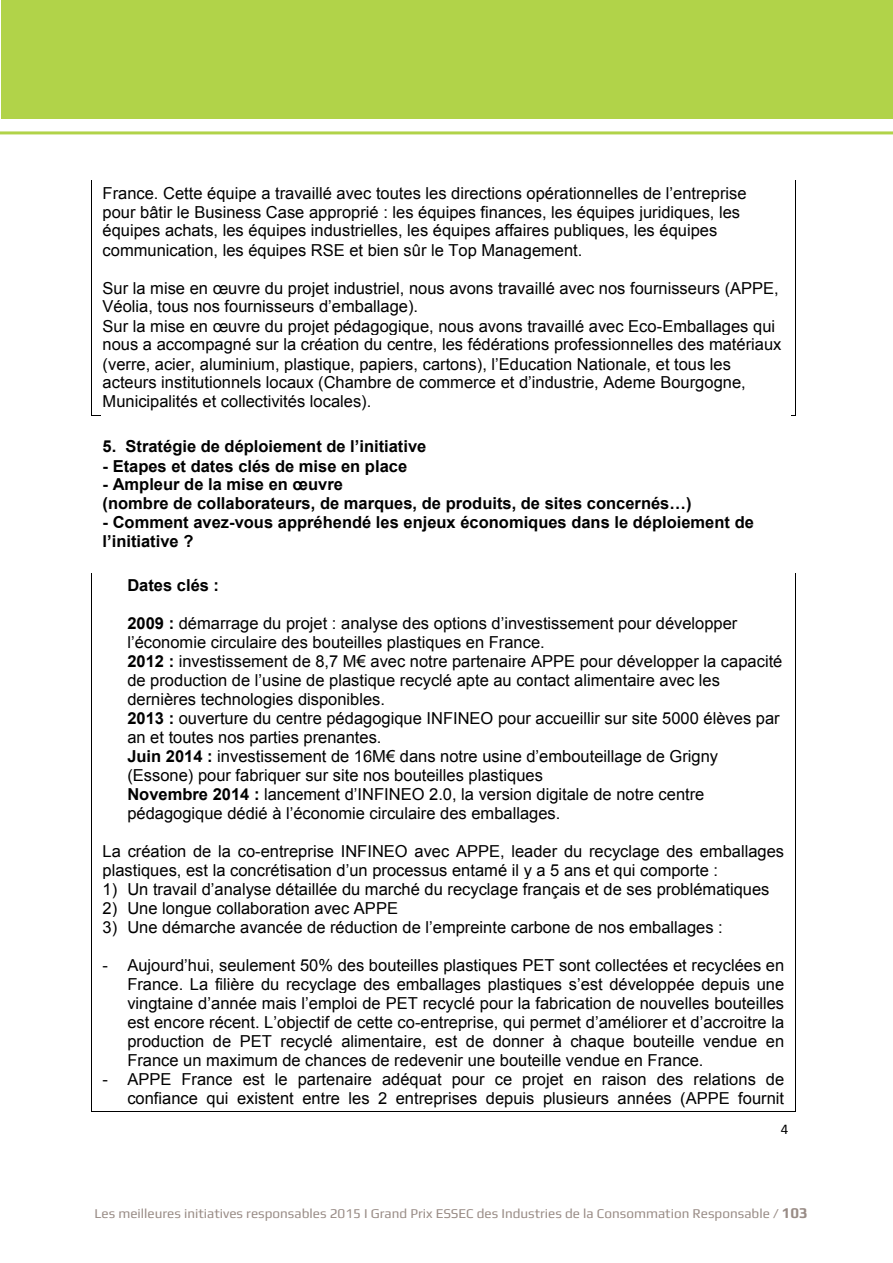
<style>
.page{position:relative;width:893px;height:1263px;background:#fff}
.page>*{position:absolute;margin:0;border:0;box-sizing:border-box;transform-origin:0 0}
.t1{font:16.5px/19px "Arial";color:#000}
.t2{font:700 16.5px/19.2px "Arial";color:#000}
.t3{font:14.85px "Calibri";color:#000}
.t4{font:13.5px "Play";color:#998c86}
.s1{font-weight:700}
.s2{font-weight:700;font-size:15px}
</style>
<div class="page">
<div style="left:1px;top:0;width:892px;height:119px;background:#b1d349"></div>
<hr style="left:0;top:131px;width:893px;height:3px;background:#b1d349">
<hr style="left:92px;top:183px;width:1px;height:232px;background:#000">
<hr style="left:92px;top:415px;width:703px;height:1px;background:#000">
<hr style="left:795px;top:183px;width:1px;height:232px;background:#000">
<div style="left:101px;top:415px;width:690px;height:22px;background:#fff"></div>
<hr style="left:92px;top:576px;width:1px;height:535px;background:#000">
<hr style="left:92px;top:1111px;width:703px;height:1px;background:#000">
<hr style="left:795px;top:576px;width:1px;height:535px;background:#000">
<p class="t1" style="left:103px;top:183px;width:646px">France. Cette équipe a travaillé avec toutes les directions opérationnelles de l’entreprise pour bâtir le Business Case approprié : les équipes finances, les équipes juridiques, les équipes achats, les équipes industrielles, les équipes affaires publiques, les équipes communication, les équipes RSE et bien sûr le Top Management.</p>
<p class="t1" style="left:103px;top:278px;width:680px">Sur la mise en œuvre du projet industriel, nous avons travaillé avec nos fournisseurs (APPE, Véolia, tous nos fournisseurs d’emballage).<br>Sur la mise en œuvre du projet pédagogique, nous avons travaillé avec Eco-Emballages qui nous a accompagné sur la création du centre, les fédérations professionnelles des matériaux (verre, acier, aluminium, plastique, papiers, cartons), l’Education Nationale, et tous les acteurs institutionnels locaux (Chambre de commerce et d’industrie, Ademe Bourgogne, Municipalités et collectivités locales).</p>
<p class="t2" style="left:103px;top:437px;width:325px">5. Stratégie de déploiement de l’initiative</p>
<p class="t2" style="left:103px;top:457px;width:306px">- Etapes et dates clés de mise en place</p>
<p class="t2" style="left:103px;top:475px;width:590px">- Ampleur de la mise en œuvre<br>(nombre de collaborateurs, de marques, de produits, de sites concernés…)</p>
<p class="t2" style="left:103px;top:513px;width:653px">- Comment avez-vous appréhendé les enjeux économiques dans le déploiement de l’initiative ?</p>
<p class="t2" style="left:127px;top:576px;width:93px">Dates clés :</p>
<p class="t1" style="left:127px;top:614px;width:657px"><span class="s1">2009 :</span> démarrage du projet : analyse des options d’investissement pour développer l’économie circulaire des bouteilles plastiques en France.<br><span class="s1">2012 :</span> investissement de 8,7 M€ avec notre partenaire APPE pour développer la capacité de production de l’usine de plastique recyclé apte au contact alimentaire avec les dernières technologies disponibles.<br><span class="s1">2013 :</span> ouverture du centre pédagogique INFINEO pour accueillir sur site 5000 élèves par an et toutes nos parties prenantes.<br><span class="s1">Juin 2014 :</span> investissement de 16M€ dans notre usine d’embouteillage de Grigny (Essone) pour fabriquer sur site nos bouteilles plastiques<br><span class="s1">Novembre 2014 :</span> lancement d’INFINEO 2.0, la version digitale de notre centre pédagogique dédié à l’économie circulaire des emballages.</p>
<p class="t1" style="left:103px;top:842px;width:683px">La création de la co-entreprise INFINEO avec APPE, leader du recyclage des emballages plastiques, est la concrétisation d’un processus entamé il y a 5 ans et qui comporte :</p>
<p class="t1" style="left:103px;top:880px;width:668px">1) Un travail d’analyse détaillée du marché du recyclage français et de ses problématiques</p>
<p class="t1" style="left:103px;top:899px;width:297px">2) Une longue collaboration avec APPE</p>
<p class="t1" style="left:103px;top:918px;width:622px">3) Une démarche avancée de réduction de l’empreinte carbone de nos emballages :</p>
<p class="t1" style="left:127px;top:956px;width:658px;text-align:justify;text-indent:-25px">- Aujourd’hui, seulement 50% des bouteilles plastiques PET sont collectées et recyclées en France. La filière du recyclage des emballages plastiques s’est développée depuis une vingtaine d’année mais l’emploi de PET recyclé pour la fabrication de nouvelles bouteilles est encore récent. L’objectif de cette co-entreprise, qui permet d’améliorer et d’accroitre la production de PET recyclé alimentaire, est de donner à chaque bouteille vendue en France un maximum de chances de redevenir une bouteille vendue en France.</p>
<p class="t1" style="left:103px;top:1070px;width:683px;text-align:right">- APPE France est le partenaire adéquat pour ce projet en raison des relations de confiance qui existent entre les 2 entreprises depuis plusieurs années (APPE fournit</p>
<p class="t3" style="left:781px;top:1119px;width:9px">4</p>
<p class="t4" style="left:95px;top:1205px;width:715px">Les meilleures initiatives responsables 2015 I Grand Prix ESSEC des Industries de la Consommation Responsable / <span class="s2">103</span></p>
</div>
